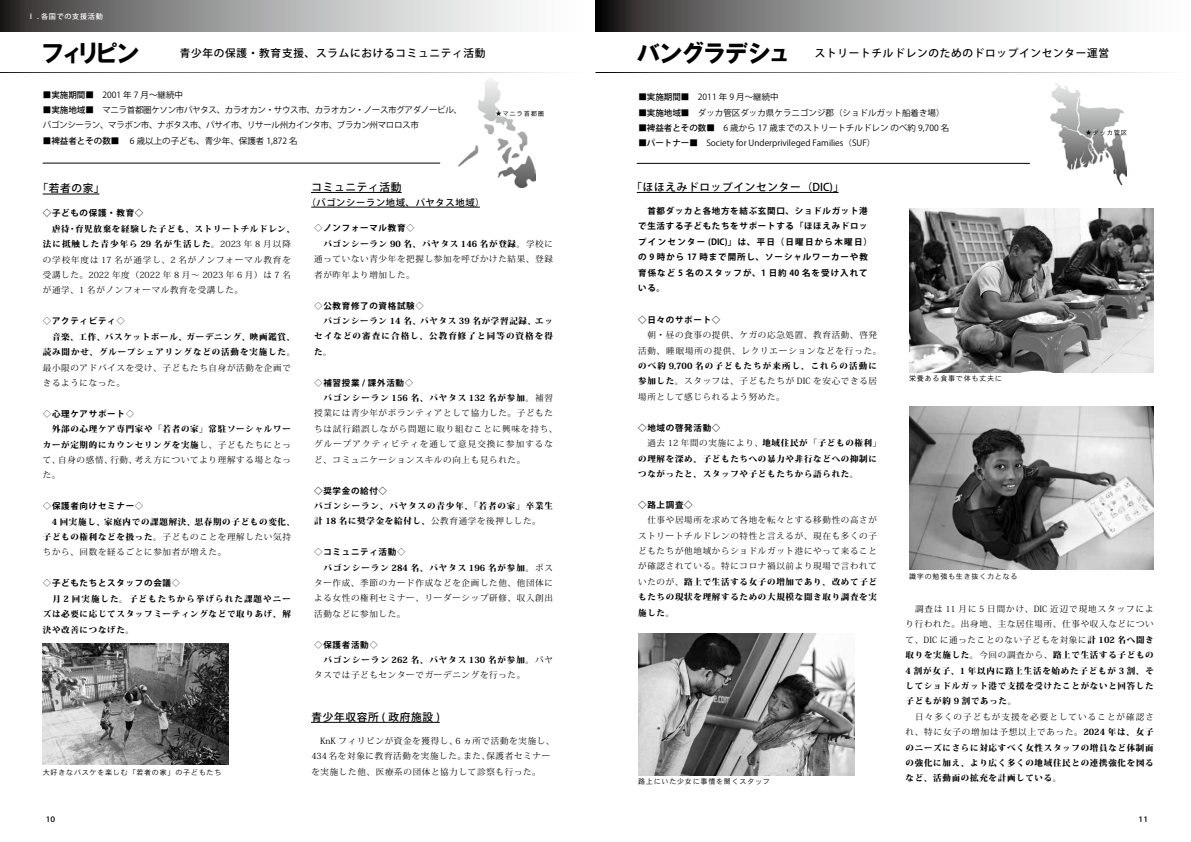
<style>
.page{position:relative;width:1191px;height:842px;background:#fff}
.page>*{position:absolute;margin:0;border:0;box-sizing:border-box;transform-origin:0 0}
.t1{font:24.8px "HGP Soei Kakugothic UB";letter-spacing:.025em;color:#000}
.t2{font:500 10.6px "Koz Go Pro";letter-spacing:.065em;color:#000}
.t3{font:500 9.2px "Koz Go Pro";letter-spacing:.075em;color:#000}
.t4{font:8.5px/15.4px "Koz Min Pro";letter-spacing:.085em;color:#000}
.t5{font:800 8.5px/15.4px "Koz Min Pro";letter-spacing:.085em;color:#000;text-align:justify}
.t6{font:700 8.5px/15.4px "Koz Go Pro";letter-spacing:.085em;color:#000}
.t7{font:8.5px "Koz Go Pro";color:#000}
.t8{font:8.5px/15.4px "Koz Min Pro";letter-spacing:.105em;color:#000}
.t9{font:8.5px/15.4px "Koz Go Pro";letter-spacing:-.04em;color:#000}
.t10{font:800 8.5px/15.4px "Koz Min Pro";letter-spacing:.105em;color:#000;text-align:right}
.t11{font:800 8.5px/15.4px "Koz Min Pro";letter-spacing:.11em;color:#000}
.t12{font:8.5px "Heisei Kaku Go Std W5";color:#000}
.t13{font:7.1px "Heisei Kaku Go Std W3";letter-spacing:.1em;color:#000}
.t14{font:500 7.1px "Koz Go Pro";letter-spacing:.1em;color:#fff}
.t15{font:6.4px "Heisei Kaku Go Std W3";letter-spacing:.11em;color:#000}
.s1{font-weight:500}
.s2{font-family:"Koz Min Pro";font-weight:400}
.s3{font-weight:800}
.s4{font-weight:400}
.s5{font-family:"Koz Min Pr 6 N"}
</style>
<div class="page">
<svg style="left:0;top:0;width:522px;height:31px;background:#a1a1a1"></svg>
<svg style="left:595px;top:0;width:538px;height:31px;background:#9d9d9d"></svg>
<img style="left:458px;top:79px;width:78px;height:108px">
<img style="left:1051px;top:83px;width:75px;height:102px">
<hr style="left:43px;top:163px;width:397px;height:1px;background:#000">
<hr style="left:637px;top:163px;width:392px;height:1px;background:#000">
<img style="left:43px;top:644px;width:185px;height:120px">
<img style="left:638px;top:633px;width:216px;height:142px">
<hr style="left:43px;top:194px;width:56px;height:1px;background:#000">
<hr style="left:311px;top:192px;width:91px;height:1px;background:#000">
<hr style="left:311px;top:207px;width:169px;height:1px;background:#000">
<hr style="left:311px;top:722px;width:129px;height:1px;background:#000">
<hr style="left:637px;top:192px;width:201px;height:1px;background:#000">
<img style="left:909px;top:209px;width:244px;height:163px">
<img style="left:909px;top:407px;width:244px;height:163px">
<p class="t14" style="left:28px;top:12px;width:77px">Ⅰ . 各国での支援活動</p>
<h1 class="t1" style="left:43px;top:41px;width:98px">フィリピン</h1>
<p class="t2" style="left:180px;top:47px;width:307px">青少年の保護・教育支援、スラムにおけるコミュニティ活動</p>
<p class="t7" style="left:43px;top:89px;width:142px">■<span class="s1">実施期間</span>■　2001 年 7 月～継続中</p>
<p class="t9" style="left:43px;top:102px;width:421px">■<span class="s1">実施地域</span>■　マニラ首都圏ケソン市パヤタス、カラオカン・サウス市、カラオカン・ノース市グアダノービル、バゴンシーラン、マラボン市、ナボタス市、パサイ市、リサール州カインタ市、ブラカン州マロロス市</p>
<p class="t7" style="left:43px;top:135px;width:256px">■<span class="s1">裨益者とその数</span>■　 6 歳以上の子ども、青少年、保護者 1,872 名</p>
<p class="t15" style="left:495px;top:110px;width:50px">★マニラ首都圏</p>
<p class="t2" style="left:38px;top:182px;width:68px">「若者の家」</p>
<p class="t2" style="left:311px;top:180px;width:92px">コミュニティ活動</p>
<p class="t3" style="left:307px;top:196px;width:179px">（バゴンシーラン地域、パヤタス地域）</p>
<p class="t6" style="left:314px;top:221px;width:102px"><span class="s2">◇</span>ノンフォーマル教育<span class="s2">◇</span></p>
<p class="t4" style="left:314px;top:236px;width:240px;text-align:justify;text-indent:9px"><span class="s3">バゴンシーラン 90 名、パヤタス 146 名が登録。</span>学校に通っていない青少年を把握し参加を呼びかけた結果、登録者が昨年より増加した。</p>
<p class="t6" style="left:314px;top:298px;width:111px"><span class="s2">◇</span>公教育修了の資格試験<span class="s2">◇</span></p>
<p class="t5" style="left:314px;top:313px;width:240px;text-indent:9px">バゴンシーラン 14 名、パヤタス 39 名が学習記録、エッセイなどの審査に合格し、公教育修了と同等の資格を得た。</p>
<p class="t6" style="left:314px;top:375px;width:101px"><span class="s2">◇</span>補習授業 / 課外活動<span class="s2">◇</span></p>
<p class="t8" style="left:314px;top:390px;width:245px;text-indent:9px"><span class="s3">バゴンシーラン 156 名、パヤタス 132 名が参加。</span>補習授業には青少年がボランティアとして協力した。子どもたちは試行錯誤しながら問題に取り組むことに興味を持ち、グループアクティビティを通して意見交換に参加するなど、コミュニケーションスキルの向上も見られた。</p>
<p class="t6" style="left:314px;top:483px;width:74px">◇奨学金の給付◇</p>
<p class="t11" style="left:314px;top:498px;width:240px">バゴンシーラン、パヤタスの青少年、「若者の家」卒業生計 18 名に奨学金を給付し、<span class="s4">公教育通学を後押しした。</span></p>
<p class="t6" style="left:314px;top:545px;width:93px"><span class="s2">◇</span>コミュニティ活動<span class="s2">◇</span></p>
<p class="t4" style="left:314px;top:559px;width:240px;text-align:justify"><span class="s3">　バゴンシーラン 284 名、パヤタス 196 名が参加。</span>ポスター作成、季節のカード作成などを企画した他、他団体による女性の権利セミナー、リーダーシップ研修、収入創出活動などに参加した。</p>
<p class="t6" style="left:314px;top:637px;width:65px"><span class="s2">◇</span>保護者活動<span class="s2">◇</span></p>
<p class="t4" style="left:314px;top:652px;width:240px;text-indent:9px"><span class="s3">バゴンシーラン 262 名、パヤタス 130 名が参加。</span>パヤタスでは子どもセンターでガーデニングを行った。</p>
<p class="t2" style="left:311px;top:710px;width:130px">青少年収容所 ( 政府施設 )</p>
<p class="t4" style="left:311px;top:733px;width:245px">　KnK フィリピンが資金を獲得し、<span class="s5">6 ヵ所</span>で活動を実施し、<br>434 名を対象に教育活動を実施した。また、保護者セミナーを実施した他、医療系の団体と協力して診察も行った。</p>
<p class="t6" style="left:43px;top:206px;width:102px">◇子どもの保護・教育◇</p>
<p class="t4" style="left:43px;top:221px;width:254px;text-indent:9px"><span class="s3">虐待・育児放棄を経験した子ども、ストリートチルドレン、法に抵触した青少年ら 29 名が生活した。</span>2023 年 8 月以降の学校年度は 17 名が通学し、2 名がノンフォーマル教育を受講した。2022 年度（2022 年 8 月～ 2023 年 6 月）は 7 名が通学、1 名がノンフォーマル教育を受講した。</p>
<p class="t6" style="left:43px;top:314px;width:84px"><span class="s2">◇</span>アクティビティ<span class="s2">◇</span></p>
<p class="t10" style="left:43px;top:328px;width:254px">音楽、工作、バスケットボール、ガーデニング、映画鑑賞、読み聞かせ、グループシェアリングなどの活動を実施した。</p>
<p class="t4" style="left:43px;top:359px;width:249px">最小限のアドバイスを受け、子どもたち自身が活動を企画できるようになった。</p>
<p class="t6" style="left:43px;top:406px;width:93px"><span class="s2">◇</span>心理ケアサポート<span class="s2">◇</span></p>
<p class="t5" style="left:43px;top:421px;width:249px;text-indent:9px">外部の心理ケア専門家や「若者の家」常駐ソーシャルワーカーが定期的にカウンセリングを実施<span class="s4">し、子どもたちにとって、自身の感情、行動、考え方についてより理解する場となった。</span></p>
<p class="t6" style="left:43px;top:499px;width:102px"><span class="s2">◇</span>保護者向けセミナー<span class="s2">◇</span></p>
<p class="t5" style="left:43px;top:513px;width:254px;text-align:left;text-indent:9px">4 回実施し、家庭内での課題解決、思春期の子どもの変化、子どもの権利などを扱った。<span class="s4">子どものことを理解したい気持ちから、回数を経るごとに参加者が増えた。</span></p>
<p class="t6" style="left:43px;top:576px;width:139px"><span class="s2">◇</span>子どもたちとスタッフの会議<span class="s2">◇</span></p>
<p class="t5" style="left:43px;top:590px;width:250px;text-indent:10px">月 2 回実施した。子どもたちから挙げられた課題やニーズは必要に応じてスタッフミーティングなどで取りあげ、解決や改善につなげた。</p>
<p class="t13" style="left:43px;top:767px;width:180px">大好きなバスケを楽しむ「若者の家」の子どもたち</p>
<h1 class="t1" style="left:637px;top:41px;width:152px">バングラデシュ</h1>
<p class="t2" style="left:815px;top:47px;width:296px">ストリートチルドレンのためのドロップインセンター運営</p>
<p class="t7" style="left:638px;top:92px;width:142px">■<span class="s1">実施期間</span>■　2011 年 9 月～継続中</p>
<p class="t7" style="left:638px;top:107px;width:308px">■<span class="s1">実施地域</span>■　ダッカ管区ダッカ県ケラニゴンジ郡（ショドルガット船着き場）</p>
<p class="t7" style="left:638px;top:122px;width:312px">■<span class="s1">裨益者とその数</span>■　6 歳から 17 歳までのストリートチルドレン のべ約 9,700 名</p>
<p class="t7" style="left:638px;top:138px;width:238px">■<span class="s1">パートナー</span>■　Society for Underprivileged Families（SUF）</p>
<p class="t2" style="left:631px;top:180px;width:214px">「ほほえみドロップインセンター（DIC)」</p>
<p class="t6" style="left:638px;top:204px;width:235px">　首都ダッカと各地方を結ぶ玄関口、ショドルガット港で生活する子どもたちをサポートする「ほほえみドロップインセンター (DIC)」は、平日（日曜日から木曜日）の 9 時から 17 時まで開所し、ソーシャルワーカーや教育係など 5 名のスタッフが、1 日約 40 名を受け入れている。</p>
<p class="t15" style="left:1085px;top:128px;width:43px">★ダッカ管区</p>
<p class="t6" style="left:638px;top:313px;width:84px">◇日々のサポート◇</p>
<p class="t8" style="left:638px;top:327px;width:245px">　朝・昼の食事の提供、ケガの応急処置、教育活動、啓発活動、睡眠場所の提供、レクリエーションなどを行った。</p>
<p class="t4" style="left:638px;top:358px;width:240px;text-align:justify"><span class="s3">のべ約 9,700 名の子どもたちが来所し、これらの活動に参加した。</span>スタッフは、子どもたちが DIC を安心できる居場所として感じられるよう努めた。</p>
<p class="t6" style="left:638px;top:420px;width:84px">◇地域の啓発活動◇</p>
<p class="t5" style="left:638px;top:435px;width:245px;text-align:left"><span class="s4">　過去 12 年間の実施により、</span>地域住民が「子どもの権利」の理解を深め、子どもたちへの暴力や非行などへの抑制につながったと、スタッフや子どもたちから語られた。</p>
<p class="t6" style="left:638px;top:497px;width:56px">◇路上調査◇</p>
<p class="t4" style="left:638px;top:512px;width:240px;text-align:justify">　仕事や居場所を求めて各地を転々とする移動性の高さがストリートチルドレンの特性と言えるが、現在も多くの子どもたちが他地域からショドルガット港にやって来ることが確認されている。特にコロナ禍以前より現場で言われていたのが、<span class="s3">路上で生活する女子の増加であり、改めて子どもたちの現状を理解するための大規模な聞き取り調査を実施した。</span></p>
<p class="t13" style="left:638px;top:777px;width:133px">路上にいた少女に事情を聞くスタッフ</p>
<p class="t13" style="left:909px;top:374px;width:94px">栄養ある食事で体も丈夫に</p>
<p class="t13" style="left:909px;top:572px;width:110px">識字の勉強も生き抜く力となる</p>
<p class="t5" style="left:905px;top:601px;width:250px"><span class="s4">　調査は 11 月に 5 日間かけ、DIC 近辺で現地スタッフにより行われた。出身地、主な居住場所、仕事や収入などについて、DIC に通ったことのない子どもを対象に</span>計 102 名へ聞き取りを実施した。<span class="s4">今回の調査から、</span>路上で生活する子どもの4 割が女子、1 年以内に路上生活を始めた子どもが 3 割、そしてショドルガット港で支援を受けたことがないと回答した子どもが約 9 割であった。</p>
<p class="t5" style="left:905px;top:708px;width:250px"><span class="s4">　日々多くの子どもが支援を必要としていることが確認され、特に女子の増加は予想以上であった。</span>2024 年は、女子のニーズにさらに対応すべく女性スタッフの増員など体制面の強化に加え、より広く多くの地域住民との連携強化を図るなど、活動面の拡充を計画している。</p>
<p class="t12" style="left:46px;top:813px;width:11px">10</p>
<p class="t12" style="left:1138px;top:813px;width:11px">11</p>
</div>
